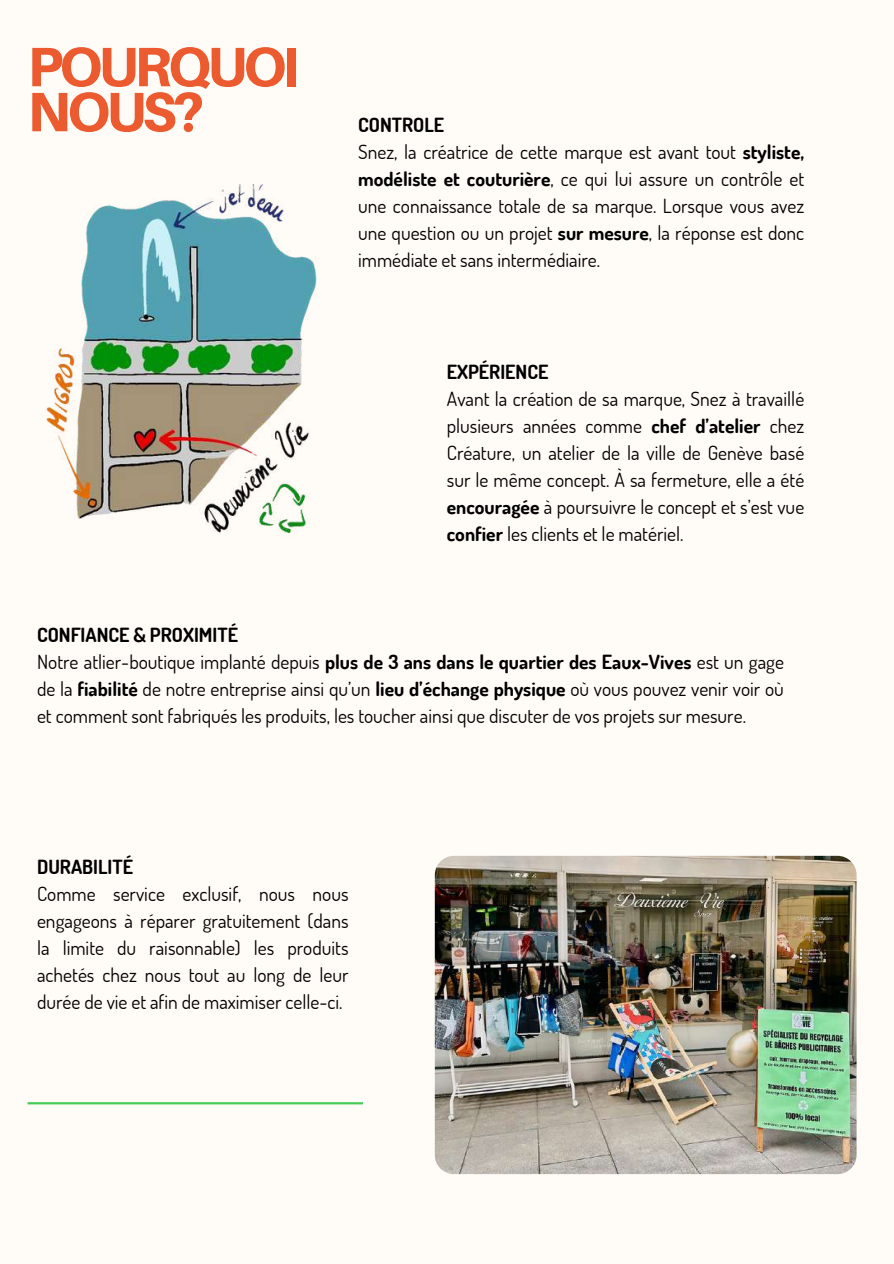
<style>
.page{position:relative;width:894px;height:1264px;background:#fff}
.page>*{position:absolute;margin:0;border:0;box-sizing:border-box;transform-origin:0 0}
.t1{font:800 55.5px/45px "Aileron";letter-spacing:-.065em;color:#ec5a30}
.t2{font:19.5px/27px "Dosis";color:#000}
.t3{font:700 19.5px "Dosis";color:#000}
.s1{font-weight:700}
</style>
<div class="page">
<div style="left:0;top:0;width:893px;height:1263px;background:#fffcf7"></div>
<img style="left:46px;top:184px;width:271px;height:354px">
<img style="left:434px;top:855px;width:422px;height:319px;border-radius:19px">
<hr style="left:28px;top:1102px;width:335px;height:2px;background:#47cb58">
<h1 class="t1" style="left:28px;top:43px;width:273px">POURQUOI<br>NOUS?</h1>
<p class="t2" style="left:358px;top:110px;width:447px"><span class="s1">CONTROLE<br></span>Snez, la créatrice de cette marque est avant tout <span class="s1">styliste, modéliste et couturière</span>, ce qui lui assure un contrôle et une connaissance totale de sa marque. Lorsque vous avez une question ou un projet <span class="s1">sur mesure</span>, la réponse est donc immédiate et sans intermédiaire.</p>
<p class="t3" style="left:446px;top:359px;width:103px">EXPÉRIENCE</p>
<p class="t2" style="left:446px;top:385px;width:359px;text-align:justify">Avant la création de sa marque, Snez à travaillé plusieurs années comme <span class="s1">chef d’atelier</span> chez Créature, un atelier de la ville de Genève basé sur le même concept. À sa fermeture, elle a été <span class="s1">encouragée</span> à poursuivre le concept et s’est vue <span class="s1">confier</span> les clients et le matériel.</p>
<p class="t2" style="left:37px;top:620px;width:748px"><span class="s1">CONFIANCE &amp; PROXIMITÉ<br></span>Notre atlier-boutique implanté depuis <span class="s1">plus de 3 ans dans le quartier des Eaux-Vives</span> est un gage de la <span class="s1">fiabilité</span> de notre entreprise ainsi qu’un <span class="s1">lieu d’échange physique</span> où vous pouvez venir voir où et comment sont fabriqués les produits, les toucher ainsi que discuter de vos projets sur mesure.</p>
<p class="t3" style="left:37px;top:854px;width:97px">DURABILITÉ</p>
<p class="t2" style="left:37px;top:880px;width:313px;text-align:justify">Comme service exclusif, nous nous engageons à réparer gratuitement (dans la limite du raisonnable) les produits achetés chez nous tout au long de leur durée de vie et afin de maximiser celle-ci.</p>
</div>
